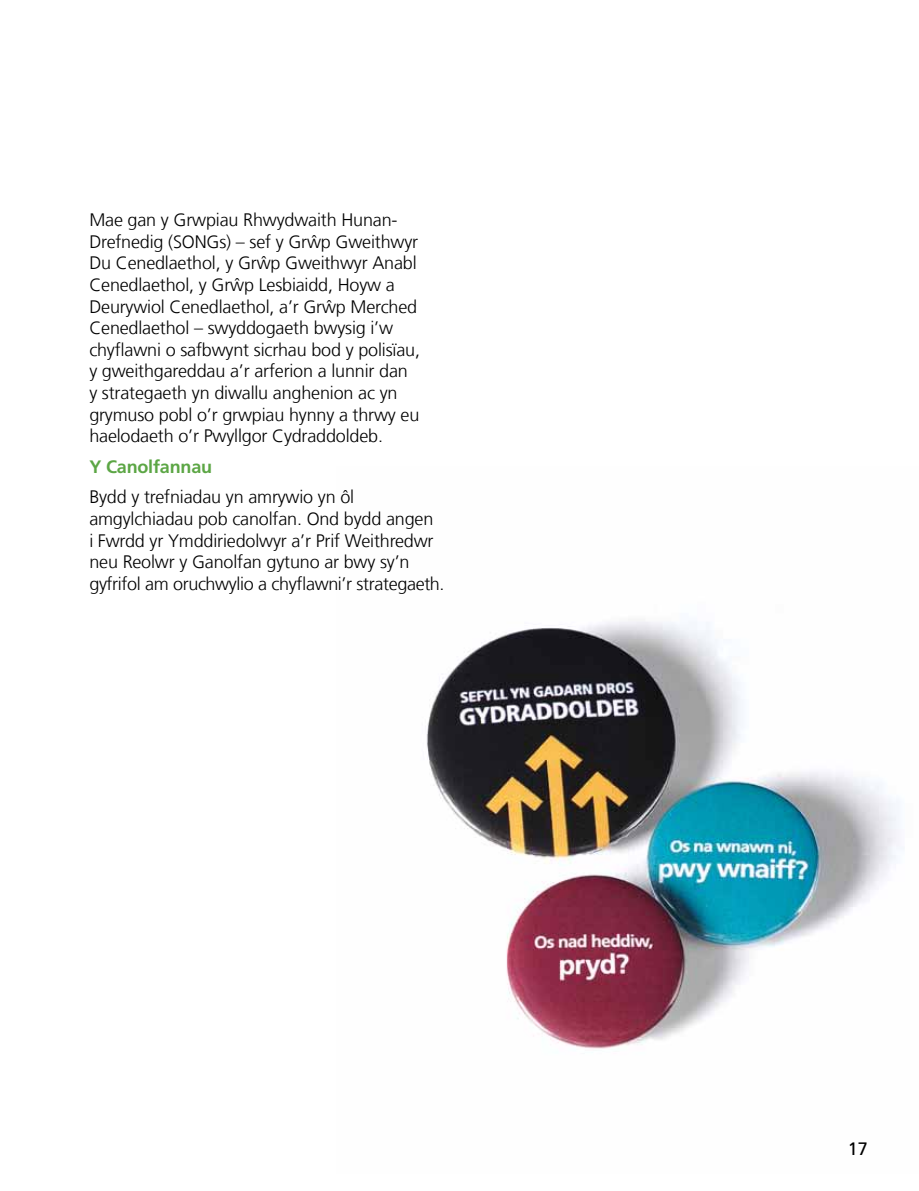
<style>
.page{position:relative;width:919px;height:1191px;background:#fff}
.page>*{position:absolute;margin:0;border:0;box-sizing:border-box;transform-origin:0 0}
.t1{font:300 18px/21.6px "Frutiger LT Com";letter-spacing:-.01em;color:#000}
.t2{font:700 18px "Frutiger LT Com";letter-spacing:-.01em;color:#5ca645}
.t3{font:18px "Frutiger LT Com";color:#000}
</style>
<div class="page">
<img style="left:426px;top:621px;width:478px;height:428px">
<p class="t1" style="left:89px;top:209px;width:332px">Mae gan y Grwpiau Rhwydwaith Hunan-Drefnedig (SONGs) – sef y Grŵp Gweithwyr Du Cenedlaethol, y Grŵp Gweithwyr Anabl Cenedlaethol, y Grŵp Lesbiaidd, Hoyw a Deurywiol Cenedlaethol, a’r Grŵp Merched Cenedlaethol – swyddogaeth bwysig i’w chyflawni o safbwynt sicrhau bod y polisïau, y gweithgareddau a’r arferion a lunnir dan y strategaeth yn diwallu anghenion ac yn grymuso pobl o’r grwpiau hynny a thrwy eu haelodaeth o’r Pwyllgor Cydraddoldeb.</p>
<p class="t2" style="left:89px;top:456px;width:124px">Y Canolfannau</p>
<p class="t1" style="left:89px;top:486px;width:357px">Bydd y trefniadau yn amrywio yn ôl amgylchiadau pob canolfan. Ond bydd angen<br>i Fwrdd yr Ymddiriedolwyr a’r Prif Weithredwr neu Reolwr y Ganolfan gytuno ar bwy sy’n gyfrifol am oruchwylio a chyflawni’r strategaeth.</p>
<p class="t3" style="left:847px;top:1138px;width:22px">17</p>
</div>
